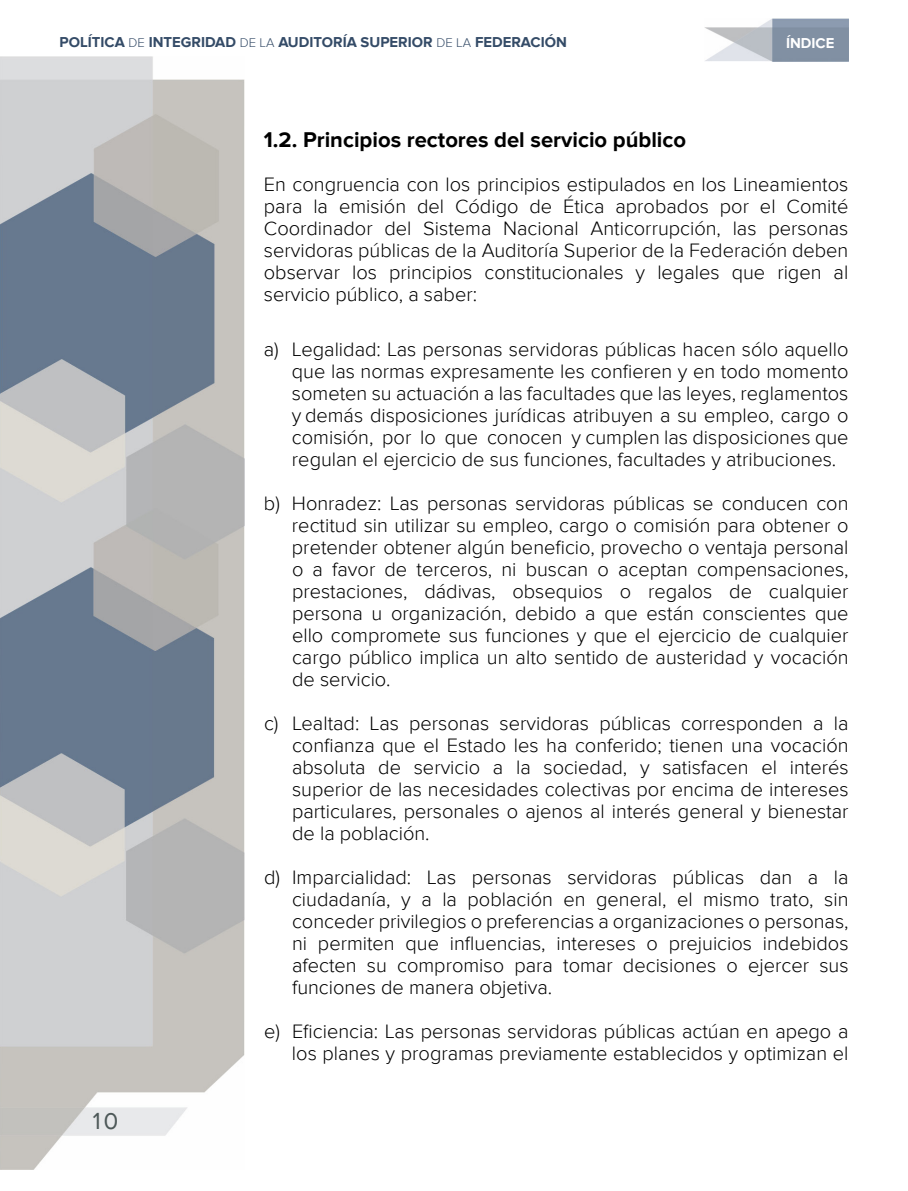
<style>
.page{position:relative;width:908px;height:1191px;background:#fff}
.page>*{position:absolute;margin:0;border:0;box-sizing:border-box;transform-origin:0 0}
.t1{font:24px "Proxima Nova";color:#4d5858}
.t2{font:700 22px "Proxima Nova";color:#000}
.t3{font:300 20px/22px "Proxima Nova";color:#000;text-align:justify}
.t4{font:700 14.8px "Proxima Nova";color:#344b67}
.t5{font:700 14.8px "Proxima Nova";color:#fff}
.s1{font-weight:300;font-size:13px}
</style>
<div class="page">
<img style="left:0;top:57px;width:244px;height:1112px">
<img style="left:704px;top:18px;width:144px;height:43px">
<p class="t4" style="left:60px;top:34px;width:508px">POLÍTICA <span class="s1">DE</span> INTEGRIDAD <span class="s1">DE LA</span> AUDITORÍA SUPERIOR <span class="s1">DE LA</span> FEDERACIÓN</p>
<p class="t5" style="left:785px;top:35px;width:50px">ÍNDICE</p>
<p class="t1" style="left:89px;top:1107px;width:30px">10</p>
<p class="t2" style="left:264px;top:127px;width:423px">1.2. Principios rectores del servicio público</p>
<p class="t3" style="left:264px;top:174px;width:585px">En congruencia con los principios estipulados en los Lineamientos para la emisión del Código de Ética aprobados por el Comité Coordinador del Sistema Nacional Anticorrupción, las personas servidoras públicas de la Auditoría Superior de la Federación deben observar los principios constitucionales y legales que rigen al servicio público, a saber:</p>
<p class="t3" style="left:292px;top:339px;width:558px;text-indent:-28px">a) Legalidad: Las personas servidoras públicas hacen sólo aquello que las normas expresamente les confieren y en todo momento someten su actuación a las facultades que las leyes, reglamentos y demás disposiciones jurídicas atribuyen a su empleo, cargo o comisión, por lo que conocen y cumplen las disposiciones que regulan el ejercicio de sus funciones, facultades y atribuciones.</p>
<p class="t3" style="left:292px;top:493px;width:558px;text-indent:-28px">b) Honradez: Las personas servidoras públicas se conducen con rectitud sin utilizar su empleo, cargo o comisión para obtener o pretender obtener algún beneficio, provecho o ventaja personal o a favor de terceros, ni buscan o aceptan compensaciones, prestaciones, dádivas, obsequios o regalos de cualquier persona u organización, debido a que están conscientes que ello compromete sus funciones y que el ejercicio de cualquier cargo público implica un alto sentido de austeridad y vocación de servicio.</p>
<p class="t3" style="left:292px;top:713px;width:558px;text-indent:-28px">c) Lealtad: Las personas servidoras públicas corresponden a la confianza que el Estado les ha conferido; tienen una vocación absoluta de servicio a la sociedad, y satisfacen el interés superior de las necesidades colectivas por encima de intereses particulares, personales o ajenos al interés general y bienestar de la población.</p>
<p class="t3" style="left:292px;top:867px;width:557px;text-indent:-28px">d) Imparcialidad: Las personas servidoras públicas dan a la ciudadanía, y a la población en general, el mismo trato, sin conceder privilegios o preferencias a organizaciones o personas, ni permiten que influencias, intereses o prejuicios indebidos afecten su compromiso para tomar decisiones o ejercer sus funciones de manera objetiva.</p>
<p class="t3" style="left:264px;top:1021px;width:585px;text-align:right">e) Eficiencia: Las personas servidoras públicas actúan en apego a los planes y programas previamente establecidos y optimizan el</p>
</div>
